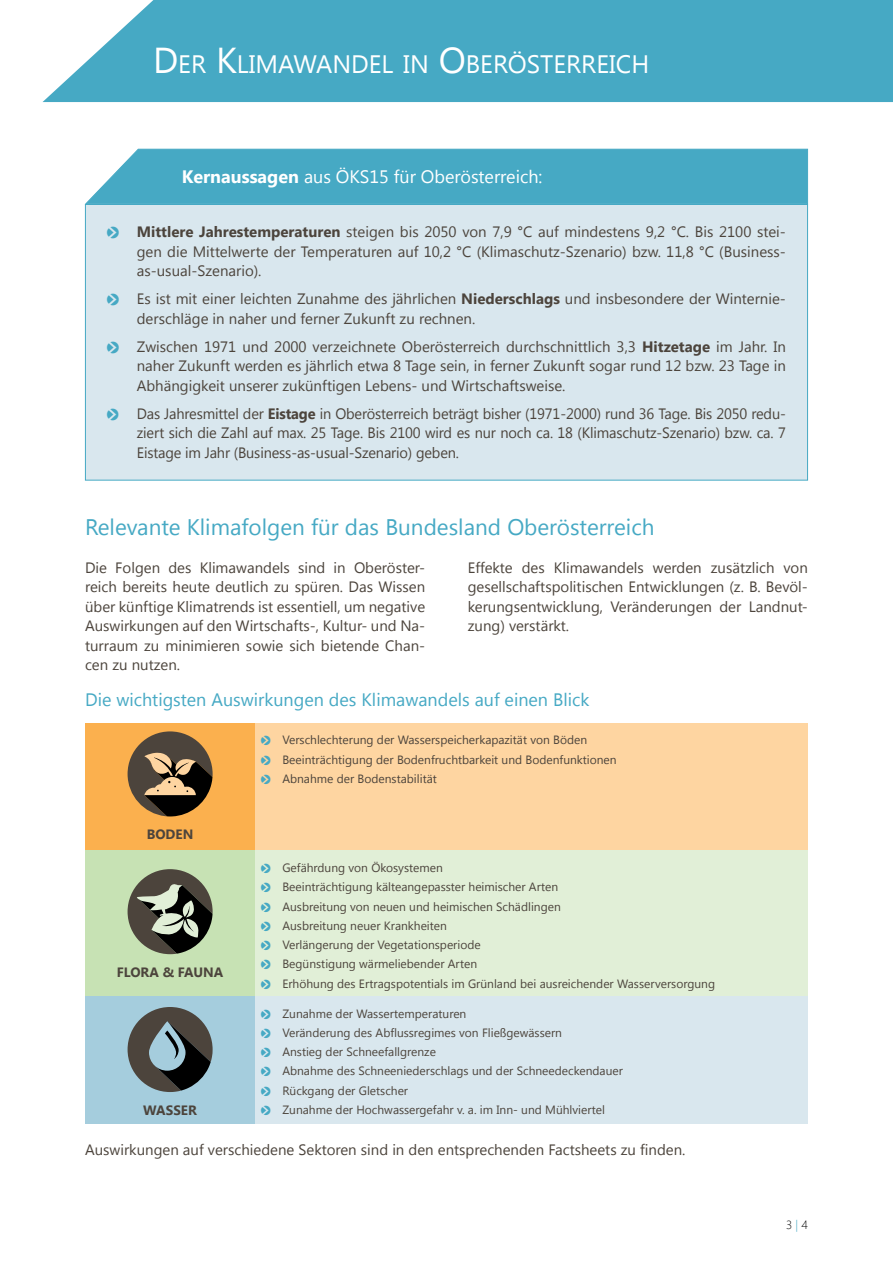
<style>
.page{position:relative;width:893px;height:1263px;background:#fff}
.page>*{position:absolute;margin:0;border:0;box-sizing:border-box;transform-origin:0 0}
.t1{font:25.2px "Segoe UI";color:#fff}
.t2{font:22.5px "Segoe UI";color:#46a9c4}
.t3{font:18px "Segoe UI";color:#46a9c4}
.t4{font:18px "Segoe UI";color:#fff}
.t5{font:15px/19.5px "Segoe UI";color:#4c443c;text-align:justify}
.t6{font:700 13.5px "Segoe UI";color:#4c443c}
.t7{font:12px/19.2px "Segoe UI";color:#4c443c}
.t8{font:300 12px "Segoe UI";color:#000}
.s1{font-size:36px}
.s2{font-weight:700}
.s3{font-family:"Pointers";color:#46a9c4}
.s4{color:#46a9c4}
</style>
<div class="page">
<div style="left:43px;top:0;width:850px;height:102px;background:#46a9c4"></div>
<div style="left:85px;top:204px;width:722px;height:276px;background:#d9e7ee"></div>
<svg style="left:85px;top:148px;width:723px;height:56px;background:#4fadc6"></svg>
<div style="left:85px;top:723px;width:170px;height:127px;background:#fbb04e"></div>
<div style="left:255px;top:723px;width:553px;height:127px;background:#fed5a1"></div>
<div style="left:85px;top:850px;width:170px;height:146px;background:#c7e2b4"></div>
<div style="left:255px;top:850px;width:553px;height:146px;background:#e1efd7"></div>
<div style="left:85px;top:996px;width:170px;height:127px;background:#a5cddd"></div>
<div style="left:255px;top:996px;width:553px;height:127px;background:#d9e7ee"></div>
<svg style="left:128px;top:731px;width:85px;height:85px"></svg>
<svg style="left:128px;top:869px;width:85px;height:85px"></svg>
<svg style="left:128px;top:1007px;width:85px;height:85px"></svg>
<h1 class="t1" style="left:153px;top:47px;width:498px"><span class="s1">D</span>ER <span class="s1">K</span>LIMAWANDEL IN <span class="s1">O</span>BERÖSTERREICH</h1>
<p class="t4" style="left:182px;top:164px;width:362px"><span class="s2">Kernaussagen</span> aus ÖKS15 für Oberösterreich:</p>
<p class="t5" style="left:137px;top:221px;width:651px;text-indent:-30px"><span class="s3">O</span> <span class="s2">Mittlere Jahrestemperaturen</span> steigen bis 2050 von 7,9 °C auf mindestens 9,2 °C. Bis 2100 stei&shy;gen die Mittelwerte der Temperaturen auf 10,2 °C (Klimaschutz-Szenario) bzw. 11,8 °C (Business&shy;as-usual-Szenario).</p>
<p class="t5" style="left:137px;top:288px;width:651px;text-indent:-30px"><span class="s3">O</span> Es ist mit einer leichten Zunahme des jährlichen <span class="s2">Niederschlags</span> und insbesondere der Winternie&shy;derschläge in naher und ferner Zukunft zu rechnen.</p>
<p class="t5" style="left:137px;top:336px;width:651px;text-indent:-30px"><span class="s3">O</span> Zwischen 1971 und 2000 verzeichnete Oberösterreich durchschnittlich 3,3 <span class="s2">Hitzetage</span> im Jahr. In naher Zukunft werden es jährlich etwa 8 Tage sein, in ferner Zukunft sogar rund 12 bzw. 23 Tage in Abhängigkeit unserer zukünftigen Lebens- und Wirtschaftsweise.</p>
<p class="t5" style="left:137px;top:403px;width:651px;text-indent:-30px"><span class="s3">O</span> Das Jahresmittel der <span class="s2">Eistage</span> in Oberösterreich beträgt bisher (1971-2000) rund 36 Tage. Bis 2050 redu&shy;ziert sich die Zahl auf max. 25 Tage. Bis 2100 wird es nur noch ca. 18 (Klimaschutz-Szenario) bzw. ca. 7<br>Eistage im Jahr (Business-as-usual-Szenario) geben.</p>
<h2 class="t2" style="left:85px;top:512px;width:571px">Relevante Klimafolgen für das Bundesland Oberösterreich</h2>
<p class="t5" style="left:85px;top:557px;width:342px">Die Folgen des Klimawandels sind in Oberöster&shy;reich bereits heute deutlich zu spüren. Das Wissen über künftige Klimatrends ist essentiell, um negative Auswirkungen auf den Wirtschafts-, Kultur- und Na&shy;turraum zu minimieren sowie sich bietende Chan&shy;cen zu nutzen.</p>
<p class="t5" style="left:468px;top:557px;width:342px">Effekte des Klimawandels werden zusätzlich von gesellschaftspolitischen Entwicklungen (z. B. Bevöl&shy;kerungsentwicklung, Veränderungen der Landnut&shy;zung) verstärkt.</p>
<p class="t3" style="left:85px;top:687px;width:506px">Die wichtigsten Auswirkungen des Klimawandels auf einen Blick</p>
<p class="t6" style="left:147px;top:825px;width:48px">BODEN</p>
<p class="t6" style="left:117px;top:962px;width:108px">FLORA &amp; FAUNA</p>
<p class="t6" style="left:143px;top:1100px;width:55px">WASSER</p>
<p class="t7" style="left:261px;top:730px;width:357px"><span class="s3">O</span> Verschlechterung der Wasserspeicherkapazität von Böden<br><span class="s3">O</span> Beeinträchtigung der Bodenfruchtbarkeit und Bodenfunktionen<br><span class="s3">O</span> Abnahme der Bodenstabilität</p>
<p class="t7" style="left:261px;top:857px;width:455px"><span class="s3">O</span> Gefährdung von Ökosystemen<br><span class="s3">O</span> Beeinträchtigung kälteangepasster heimischer Arten<br><span class="s3">O</span> Ausbreitung von neuen und heimischen Schädlingen<br><span class="s3">O</span> Ausbreitung neuer Krankheiten<br><span class="s3">O</span> Verlängerung der Vegetationsperiode<br><span class="s3">O</span> Begünstigung wärmeliebender Arten<br><span class="s3">O</span> Erhöhung des Ertragspotentials im Grünland bei ausreichender Wasserversorgung</p>
<p class="t7" style="left:261px;top:1003px;width:363px"><span class="s3">O</span> Zunahme der Wassertemperaturen<br><span class="s3">O</span> Veränderung des Abflussregimes von Fließgewässern<br><span class="s3">O</span> Anstieg der Schneefallgrenze<br><span class="s3">O</span> Abnahme des Schneeniederschlags und der Schneedeckendauer <span class="s3">O</span> Rückgang der Gletscher<br><span class="s3">O</span> Zunahme der Hochwassergefahr v. a. im Inn- und Mühlviertel</p>
<p class="t5" style="left:85px;top:1139px;width:602px">Auswirkungen auf verschiedene Sektoren sind in den entsprechenden Factsheets zu finden.</p>
<p class="t8" style="left:786px;top:1215px;width:23px">3 <span class="s4">|</span> 4</p>
</div>
